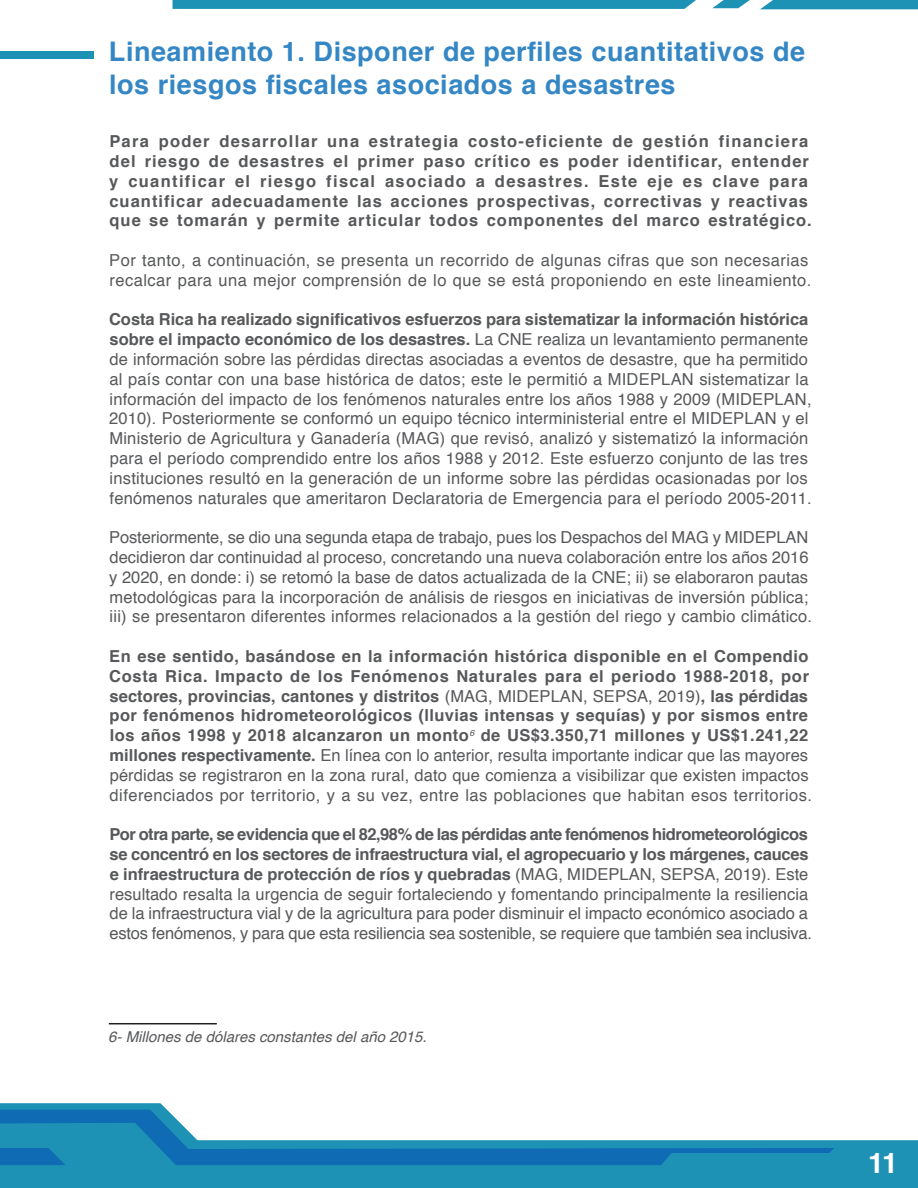
<style>
.page{position:relative;width:918px;height:1188px;background:#fff}
.page>*{position:absolute;margin:0;border:0;box-sizing:border-box;transform-origin:0 0}
.t1{font:700 28.5px "Helvetica";color:#fff}
.t2{font:700 27px/33px "Helvetica";letter-spacing:.02em;color:#3487c4}
.t3{font:16.5px/19.8px "Helvetica";letter-spacing:.01em;color:#57585a}
.t4{font:700 16.5px/19.8px "Helvetica";letter-spacing:.03em;color:#57585a}
.t5{font:700 16.5px/19.8px "Helvetica";letter-spacing:.06em;color:#57585a}
.t6{font:16.5px/19.8px "Helvetica";letter-spacing:.03em;color:#57585a}
.t7{font:italic 15px "Helvetica";color:#57585a}
.s1{font-weight:700}
.s2{font-weight:400}
</style>
<div class="page">
<svg style="left:0;top:1103px;width:918px;height:85px;fill:#1d92b4"></svg>
<svg style="left:0;top:1110px;width:834px;height:55px"></svg>
<svg style="left:0;top:1148px;width:66px;height:17px"></svg>
<svg style="left:712px;top:0;width:206px;height:9px;background:#3ea2bf"></svg>
<svg style="left:173px;top:0;width:523px;height:9px;background:#2193b5"></svg>
<hr style="left:109px;top:1023px;width:108px;height:1px;background:#231f20">
<div style="left:0;top:51px;width:94px;height:7px;background:#1d92b4"></div>
<h2 class="t2" style="left:109px;top:36px;width:698px">Lineamiento 1. Disponer de perfiles cuantitativos de los riesgos fiscales asociados a desastres</h2>
<p class="t5" style="left:109px;top:132px;width:704px">Para poder desarrollar una estrategia costo-eficiente de gestión financiera del riesgo de desastres el primer paso crítico es poder identificar, entender y cuantificar el riesgo fiscal asociado a desastres. Este eje es clave para cuantificar adecuadamente las acciones prospectivas, correctivas y reactivas que se tomarán y permite articular todos componentes del marco estratégico.</p>
<p class="t6" style="left:109px;top:251px;width:704px">Por tanto, a continuación, se presenta un recorrido de algunas cifras que son necesarias recalcar para una mejor comprensión de lo que se está proponiendo en este lineamiento.</p>
<p class="t3" style="left:109px;top:310px;width:704px"><span class="s1">Costa Rica ha realizado significativos esfuerzos para sistematizar la información histórica sobre el impacto económico de los desastres.</span> La CNE realiza un levantamiento permanente de información sobre las pérdidas directas asociadas a eventos de desastre, que ha permitido al país contar con una base histórica de datos; este le permitió a MIDEPLAN sistematizar la información del impacto de los fenómenos naturales entre los años 1988 y 2009 (MIDEPLAN, 2010). Posteriormente se conformó un equipo técnico interministerial entre el MIDEPLAN y el Ministerio de Agricultura y Ganadería (MAG) que revisó, analizó y sistematizó la información para el período comprendido entre los años 1988 y 2012. Este esfuerzo conjunto de las tres instituciones resultó en la generación de un informe sobre las pérdidas ocasionadas por los fenómenos naturales que ameritaron Declaratoria de Emergencia para el período 2005-2011.</p>
<p class="t3" style="left:109px;top:528px;width:704px">Posteriormente, se dio una segunda etapa de trabajo, pues los Despachos del MAG y MIDEPLAN decidieron dar continuidad al proceso, concretando una nueva colaboración entre los años 2016 y 2020, en donde: i) se retomó la base de datos actualizada de la CNE; ii) se elaboraron pautas metodológicas para la incorporación de análisis de riesgos en iniciativas de inversión pública; iii) se presentaron diferentes informes relacionados a la gestión del riego y cambio climático.</p>
<p class="t4" style="left:109px;top:647px;width:705px">En ese sentido, basándose en la información histórica disponible en el Compendio Costa Rica. Impacto de los Fenómenos Naturales para el periodo 1988-2018, por sectores, provincias, cantones y distritos <span class="s2">(MAG, MIDEPLAN, SEPSA, 2019)</span>, las pérdidas por fenómenos hidrometeorológicos (lluvias intensas y sequías) y por sismos entre los años 1998 y 2018 alcanzaron un monto<sup>6</sup> de US$3.350,71 millones y US$1.241,22 millones respectivamente. <span class="s2">En línea con lo anterior, resulta importante indicar que las mayores pérdidas se registraron en la zona rural, dato que comienza a visibilizar que existen impactos diferenciados por territorio, y a su vez, entre las poblaciones que habitan esos territorios.</span></p>
<p class="t3" style="left:109px;top:825px;width:704px"><span class="s1">Por otra parte, se evidencia que el 82,98% de las pérdidas ante fenómenos hidrometeorológicos se concentró en los sectores de infraestructura vial, el agropecuario y los márgenes, cauces e infraestructura de protección de ríos y quebradas</span> (MAG, MIDEPLAN, SEPSA, 2019). Este resultado resalta la urgencia de seguir fortaleciendo y fomentando principalmente la resiliencia de la infraestructura vial y de la agricultura para poder disminuir el impacto económico asociado a estos fenómenos, y para que esta resiliencia sea sostenible, se requiere que también sea inclusiva.</p>
<p class="t7" style="left:108px;top:1025px;width:320px">6- Millones de dólares constantes del año 2015.</p>
<h1 class="t1" style="left:868px;top:1140px;width:32px">11</h1>
</div>
